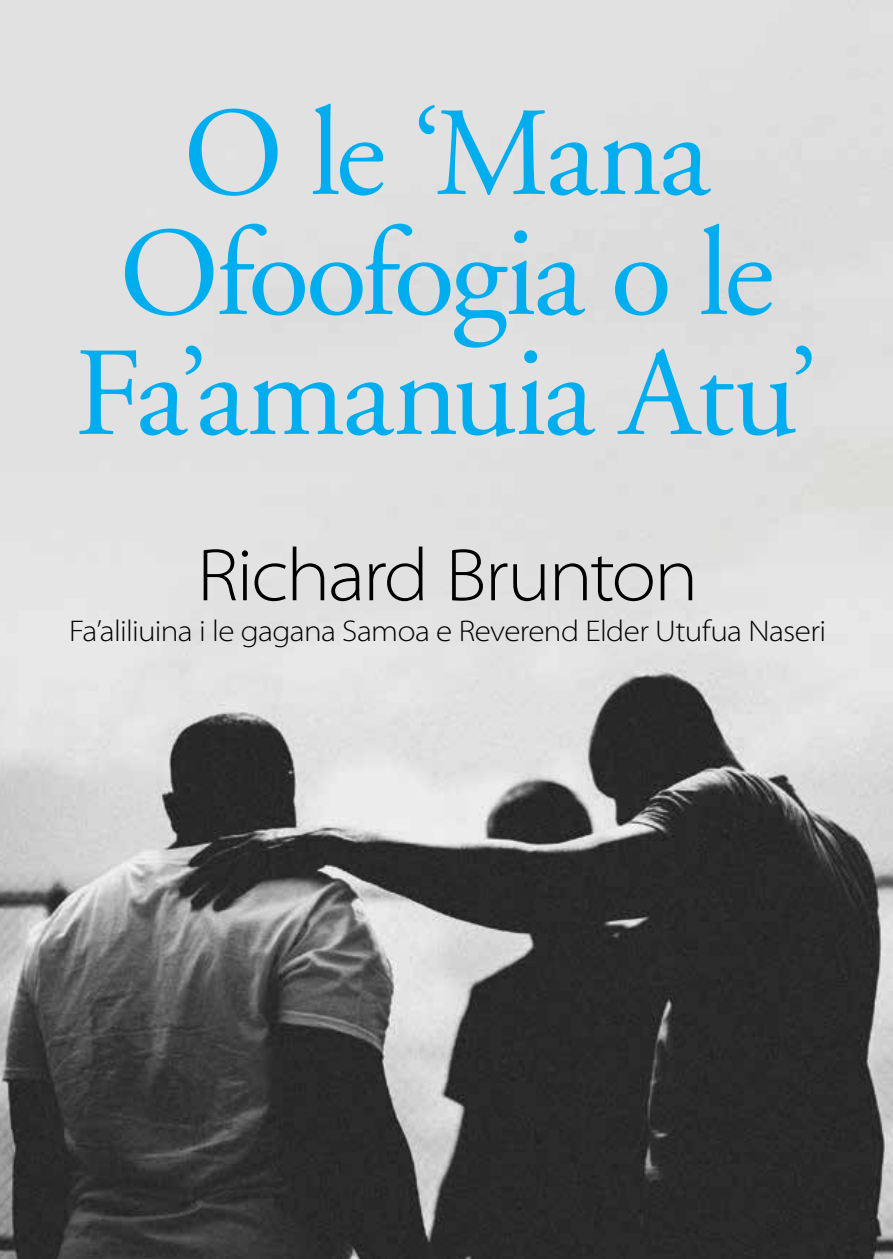
<style>
.page{position:relative;width:893px;height:1259px;background:#fff}
.page>*{position:absolute;margin:0;border:0;box-sizing:border-box;transform-origin:0 0}
.t1{font:126px/120px "Adobe Garamond";letter-spacing:-.03em;color:#00aeef;text-align:center}
.t2{font:300 semi-expanded 75px "Myriad Pro";letter-spacing:-.03em;color:#000}
.t3{font:300 semi-expanded 30px "Myriad Pro";letter-spacing:-.02em;color:#000}
</style>
<div class="page">
<img style="left:2px;top:0;width:891px;height:1259px">
<svg style="left:0;top:0;width:2px;height:1259px;background:#cdcdcd"></svg>
<h1 class="t1" style="left:74px;top:97px;width:746px">O le ‘Mana<br>Ofoofogia o le<br>Fa’amanuia Atu’</h1>
<h2 class="t2" style="left:197px;top:533px;width:503px">Richard Brunton</h2>
<p class="t3" style="left:69px;top:614px;width:759px">Fa’aliliuina i le gagana Samoa e Reverend Elder Utufua Naseri</p>
</div>
